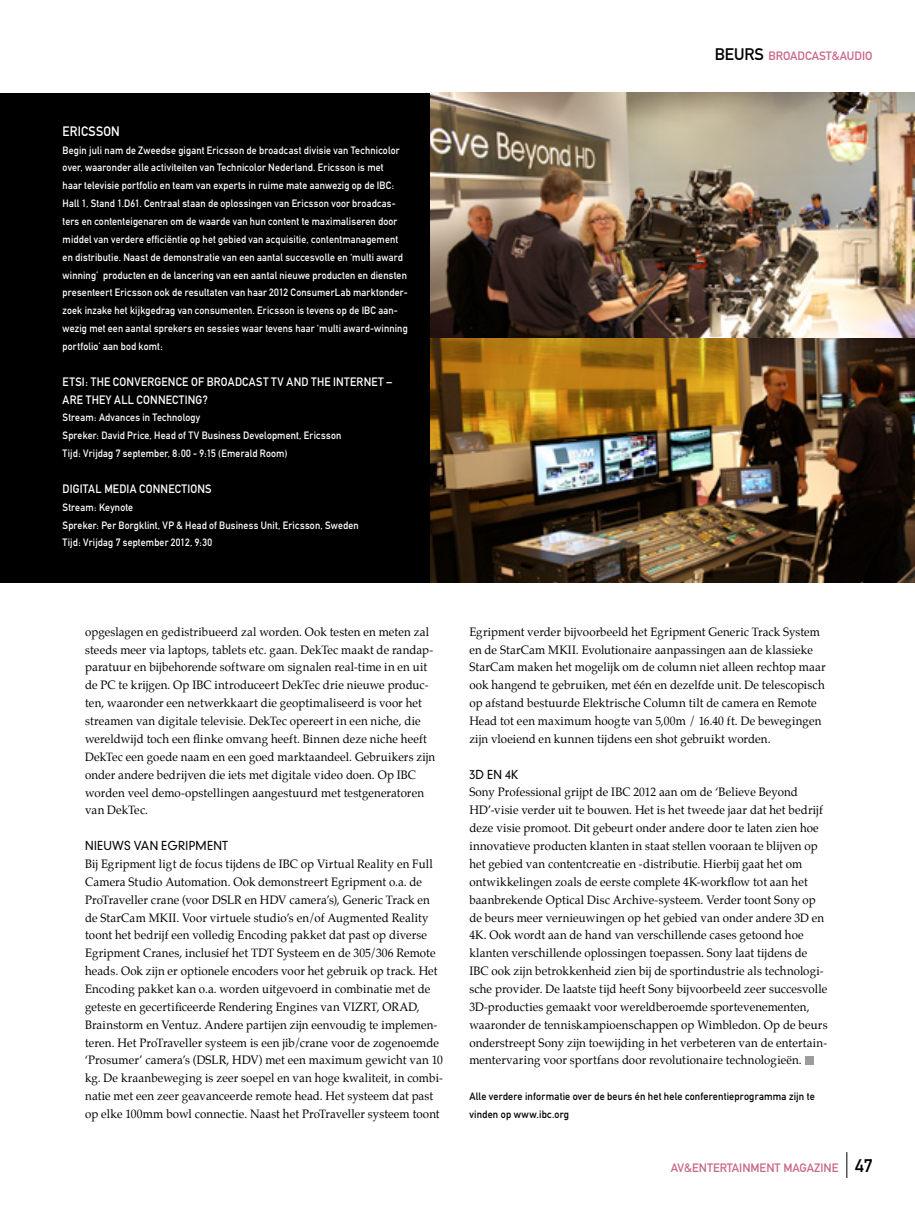
<style>
.page{position:relative;width:915px;height:1212px;background:#fff}
.page>*{position:absolute;margin:0;border:0;box-sizing:border-box;transform-origin:0 0}
.t1{font:13.5px "DIN Mittelschrift";letter-spacing:.02em;color:#fff;scale:.93 1}
.t2{font:12px/17.9px "Palatino";letter-spacing:.01em;color:#000;scale:.96 1}
.t3{font:12px/17.9px "DIN Mittelschrift";letter-spacing:.02em;color:#fff;scale:.93 1}
.t4{font:12px "DIN Mittelschrift";color:#c9668a}
.t5{font:300 12px "DIN Neuzeit Grotesk";letter-spacing:.02em;color:#000;scale:.96 1}
.t6{font:10.5px/17.9px "DIN Mittelschrift";letter-spacing:.02em;color:#fff;scale:.93 1}
.t7{font:10.5px/17.9px "DIN Mittelschrift";letter-spacing:.02em;color:#000;scale:.96 1}
.s1{font-size:16.5px;color:#000}
.s2{font-size:18px;color:#000}
</style>
<div class="page">
<div style="left:804px;top:1056px;width:9px;height:8px;background:#9c9c9d"></div>
<img style="left:429px;top:337px;width:485px;height:245px">
<img style="left:429px;top:93px;width:485px;height:244px">
<div style="left:0;top:93px;width:429px;height:489px;background:#000"></div>
<svg style="left:846px;top:1152px;width:1px;height:26px"></svg>
<p class="t1" style="left:63px;top:123px;width:63px">Ericsson</p>
<p class="t6" style="left:63px;top:141px;width:372px">Begin juli nam de Zweedse gigant Ericsson de broadcast divisie van Technicolor over, waaronder alle activiteiten van Technicolor Nederland. Ericsson is met<br>haar televisie portfolio en team van experts in ruime mate aanwezig op de IBC:<br>Hall 1, Stand 1.D61. Centraal staan de oplossingen van Ericsson voor broadcas&shy;ters en contenteigenaren om de waarde van hun content te maximaliseren door middel van verdere efficiëntie op het gebied van acquisitie, contentmanagement en distributie. Naast de demonstratie van een aantal succesvolle en ‘multi award winning’ producten en de lancering van een aantal nieuwe producten en diensten presenteert Ericsson ook de resultaten van haar 2012 ConsumerLab marktonder&shy;zoek inzake het kijkgedrag van consumenten. Ericsson is tevens op de IBC aan&shy;wezig met een aantal sprekers en sessies waar tevens haar ‘multi award-winning portfolio’ aan bod komt:</p>
<p class="t3" style="left:63px;top:373px;width:39px">ETSI : The</p>
<p class="t3" style="left:63px;top:373px;width:355px;text-indent:50px">Convergence of Broadcast TV and the Internet –<br>Are They All</p>
<p class="t3" style="left:137px;top:390px;width:78px">Connecting?</p>
<p class="t6" style="left:63px;top:409px;width:301px">Stream: Advances in Technology<br>Spreker: David Price, Head of TV Business Development, Ericsson<br>Tijd: Vrijdag 7 september, 8:00 - 9:15 (Emerald Room)</p>
<p class="t3" style="left:63px;top:480px;width:162px">Digital Media Connections</p>
<p class="t6" style="left:63px;top:498px;width:320px">Stream: Keynote<br>Spreker: Per Borgklint, VP &amp; Head of Business Unit, Ericsson, Sweden<br>Tijd: Vrijdag 7 september 2012, 9:30</p>
<p class="t4" style="left:714px;top:49px;width:159px"><span class="s1">Beurs</span> broadcast&amp;audio</p>
<p class="t2" style="left:85px;top:623px;width:366px">opgeslagen en gedistribueerd zal worden. Ook testen en meten zal steeds meer via laptops, tablets etc. gaan. DekTec maakt de randap&shy;paratuur en bijbehorende software om signalen real-time in en uit de PC te krijgen. Op IBC introduceert DekTec drie nieuwe produc&shy;ten, waaronder een netwerkkaart die geoptimaliseerd is voor het streamen van digitale televisie. DekTec opereert in een niche, die wereldwijd toch een flinke omvang heeft. Binnen deze niche heeft DekTec een goede naam en een goed marktaandeel. Gebruikers zijn onder andere bedrijven die iets met digitale video doen. Op IBC worden veel demo-opstellingen aangestuurd met testgeneratoren van DekTec.</p>
<p class="t5" style="left:85px;top:838px;width:150px">NIEUWS VAN EGRIPM ENT</p>
<p class="t2" style="left:85px;top:855px;width:374px">Bij Egripment ligt de focus tijdens de IBC op Virtual Reality en Full Camera Studio Automation. Ook demonstreert Egripment o.a. de ProTraveller crane (voor DSLR en HDV camera’s), Generic Track en de StarCam MKII. Voor virtuele studio’s en/of Augmented Reality toont het bedrijf een volledig Encoding pakket dat past op diverse Egripment Cranes, inclusief het TDT Systeem en de 305/306 Remote heads. Ook zijn er optionele encoders voor het gebruik op track. Het Encoding pakket kan o.a. worden uitgevoerd in combinatie met de geteste en gecertificeerde Rendering Engines van VIZRT, ORAD, Brainstorm en Ventuz. Andere partijen zijn eenvoudig te implemen&shy;teren. Het ProTraveller systeem is een jib/crane voor de zogenoemde ‘Prosumer’ camera’s (DSLR, HDV) met een maximum gewicht van 10 kg. De kraanbeweging is zeer soepel en van hoge kwaliteit, in combi&shy;natie met een zeer geavanceerde remote head. Het systeem dat past op elke 100mm bowl connectie. Naast het ProTraveller systeem toont</p>
<p class="t2" style="left:469px;top:623px;width:372px">Egripment verder bijvoorbeeld het Egripment Generic Track System en de StarCam MKII. Evolutionaire aanpassingen aan de klassieke StarCam maken het mogelijk om de column niet alleen rechtop maar ook hangend te gebruiken, met één en dezelfde unit. De telescopisch op afstand bestuurde Elektrische Column tilt de camera en Remote Head tot een maximum hoogte van 5,00m / 16.40 ft. De bewegingen zijn vloeiend en kunnen tijdens een shot gebruikt worden.</p>
<p class="t5" style="left:469px;top:767px;width:53px">3D EN 4K</p>
<p class="t2" style="left:469px;top:783px;width:374px">Sony Professional grijpt de IBC 2012 aan om de ‘Believe Beyond HD’-visie verder uit te bouwen. Het is het tweede jaar dat het bedrijf deze visie promoot. Dit gebeurt onder andere door te laten zien hoe innovatieve producten klanten in staat stellen vooraan te blijven op het gebied van contentcreatie en -distributie. Hierbij gaat het om ontwikkelingen zoals de eerste complete 4K-workflow tot aan het baanbrekende Optical Disc Archive-systeem. Verder toont Sony op de beurs meer vernieuwingen op het gebied van onder andere 3D en 4K. Ook wordt aan de hand van verschillende cases getoond hoe klanten verschillende oplossingen toepassen. Sony laat tijdens de IBC ook zijn betrokkenheid zien bij de sportindustrie als technologi&shy;sche provider. De laatste tijd heeft Sony bijvoorbeeld zeer succesvolle 3D-producties gemaakt voor wereldberoemde sportevenementen, waaronder de tenniskampioenschappen op Wimbledon. Op de beurs onderstreept Sony zijn toewijding in het verbeteren van de entertain&shy;mentervaring voor sportfans door revolutionaire technologieën.</p>
<p class="t7" style="left:469px;top:1087px;width:361px">Alle verdere informatie over de beurs én het hele conferentieprogramma zijn te vinden op www.ibc.org</p>
<p class="t4" style="left:670px;top:1161px;width:203px">AV&amp;Entertainment magazine <span class="s2">47</span></p>
</div>
